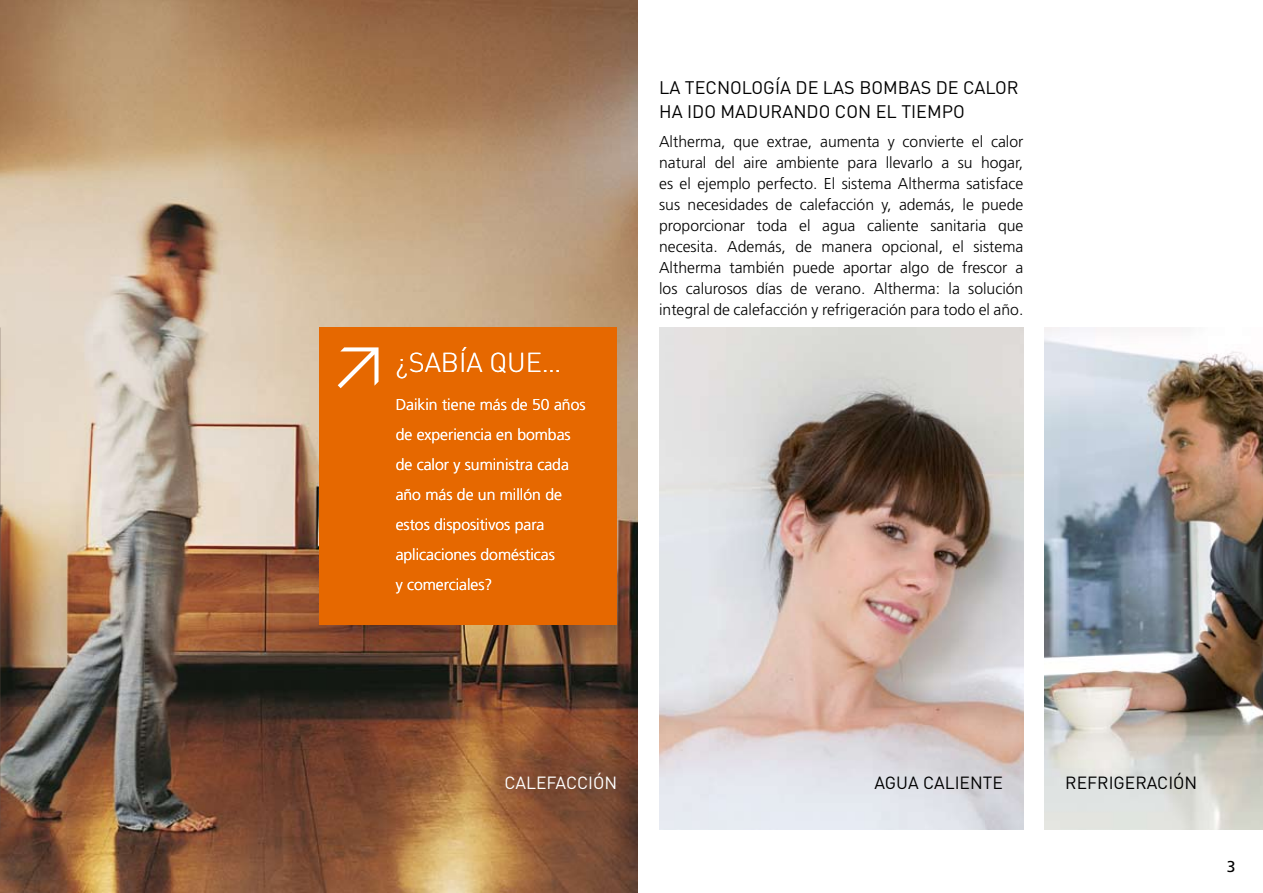
<style>
.page{position:relative;width:1263px;height:893px;background:#fff}
.page>*{position:absolute;margin:0;border:0;box-sizing:border-box;transform-origin:0 0}
.t1{font:300 27px "DIN";color:#fff}
.t2{font:18px/24px "DIN";color:#000}
.t3{font:17.4px "DIN";color:#000}
.t4{font:17.4px "DIN";color:#fff}
.t5{font:300 15.75px/21px "Frutiger";color:#000;text-align:justify}
.t6{font:300 15.75px/30px "Frutiger";color:#fff}
.t7{font:15.75px "Frutiger";color:#000}
</style>
<div class="page">
<img style="left:0;top:0;width:638px;height:893px">
<img style="left:659px;top:328px;width:364px;height:501px">
<div style="left:319px;top:327px;width:298px;height:298px;background:#e66800"></div>
<svg style="left:338px;top:347px;width:40px;height:41px"></svg>
<img style="left:1045px;top:327px;width:218px;height:502px">
<h1 class="t1" style="left:396px;top:344px;width:167px">¿SABÍA QUE…</h1>
<p class="t6" style="left:396px;top:390px;width:191px">Daikin tiene más de 50 años de experiencia en bombas de calor y suministra cada año más de un millón de estos dispositivos para aplicaciones domésticas<br>y comerciales?</p>
<p class="t2" style="left:659px;top:75px;width:361px">LA TECNOLOGÍA DE LAS BOMBAS DE CALOR<br>HA IDO MADURANDO CON EL TIEMPO</p>
<p class="t5" style="left:659px;top:131px;width:366px">Altherma, que extrae, aumenta y convierte el calor natural del aire ambiente para llevarlo a su hogar, es el ejemplo perfecto. El sistema Altherma satisface sus necesidades de calefacción y, además, le puede proporcionar toda el agua caliente sanitaria que necesita. Además, de manera opcional, el sistema Altherma también puede aportar algo de frescor a los calurosos días de verano. Altherma: la solución integral de calefacción y refrigeración para todo el año.</p>
<p class="t4" style="left:504px;top:773px;width:114px">CALEFACCIÓN</p>
<p class="t3" style="left:874px;top:773px;width:130px">AGUA CALIENTE</p>
<p class="t3" style="left:1065px;top:773px;width:134px">REFRIGERACIÓN</p>
<p class="t7" style="left:1227px;top:857px;width:10px">3</p>
</div>
